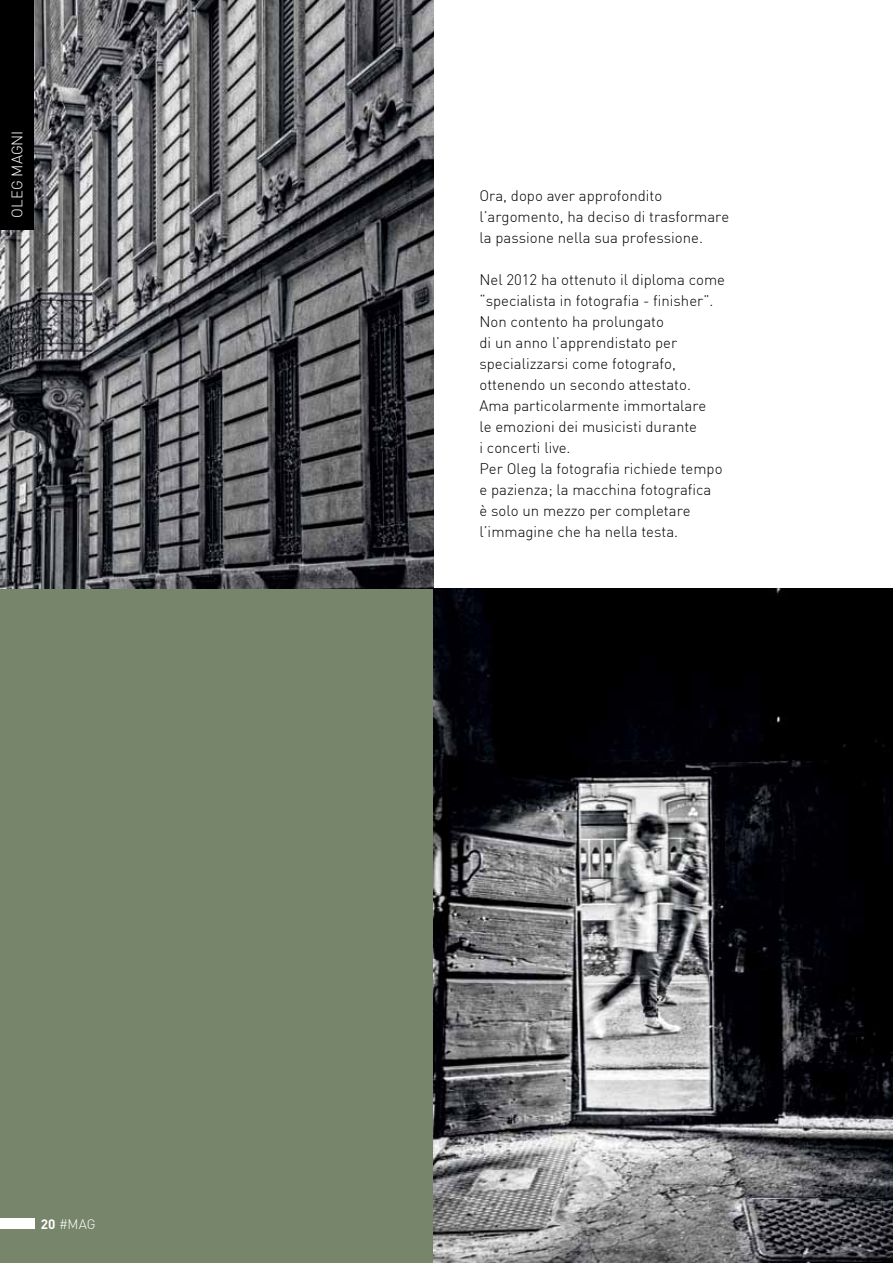
<style>
.page{position:relative;width:893px;height:1263px;background:#fff}
.page>*{position:absolute;margin:0;border:0;box-sizing:border-box;transform-origin:0 0}
.t1{font:300 15px/21px "DIN";color:#000}
.t2{font:300 15px "DIN";color:#fff}
.t3{font:300 13.5px "DIN";color:#fff}
.s1{font-weight:700}
</style>
<div class="page">
<div style="left:0;top:570px;width:434px;height:693px;background:#77866b"></div>
<img style="left:434px;top:589px;width:459px;height:674px">
<img style="left:0;top:0;width:434px;height:589px">
<div style="left:0;top:0;width:34px;height:230px;background:#000"></div>
<div style="left:0;top:1218px;width:34px;height:11px;background:#fff"></div>
<p class="t2" style="left:8px;top:218px;width:85px;rotate:-90deg">oleg magni</p>
<p class="t3" style="left:41px;top:1216px;width:37px"><span class="s1">20</span> #mag</p>
<p class="t1" style="left:479px;top:185px;width:251px">Ora, dopo aver approfondito l’argomento, ha deciso di trasformare la passione nella sua professione.</p>
<p class="t1" style="left:479px;top:269px;width:247px">Nel 2012 ha ottenuto il diploma come “specialista in fotografia - finisher”.<br>Non contento ha prolungato<br>di un anno l’apprendistato per specializzarsi come fotografo, ottenendo un secondo attestato.<br>Ama particolarmente immortalare<br>le emozioni dei musicisti durante<br>i concerti live.<br>Per Oleg la fotografia richiede tempo e pazienza; la macchina fotografica<br>è solo un mezzo per completare l’immagine che ha nella testa.</p>
</div>
